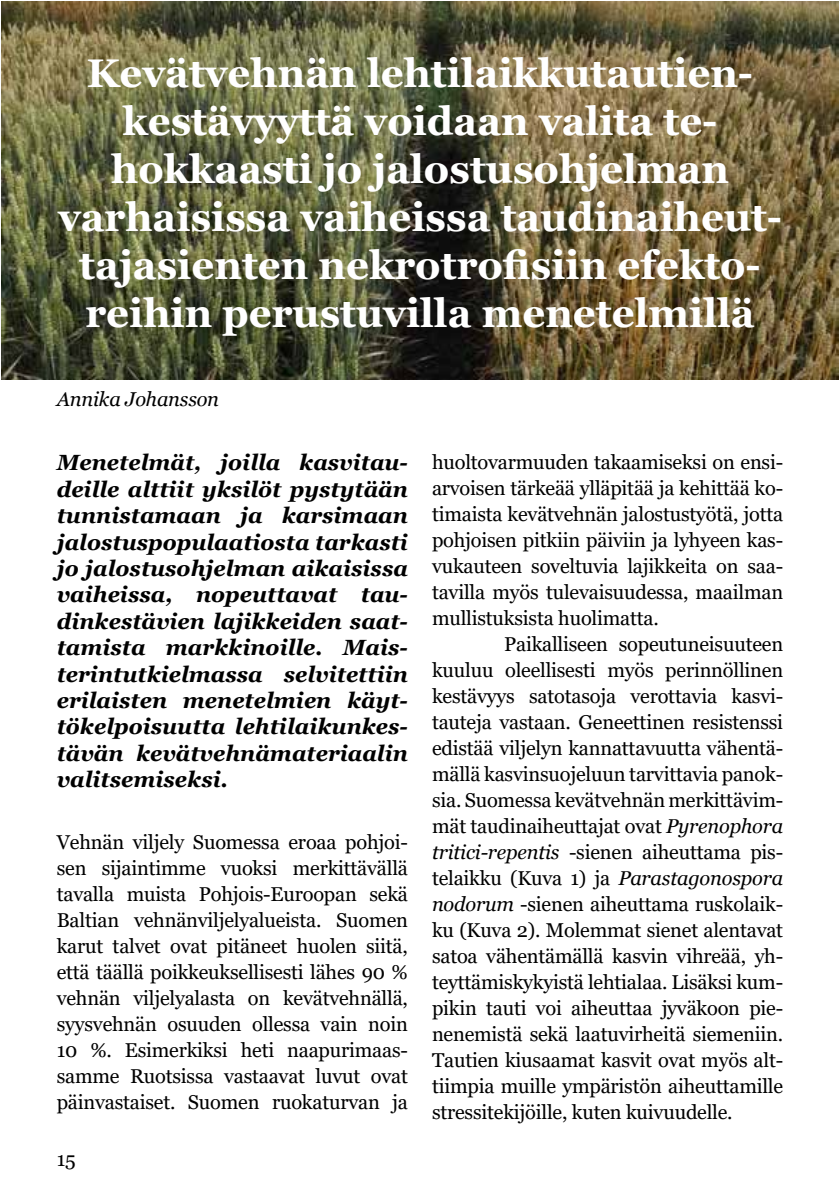
<style>
.page{position:relative;width:840px;height:1191px;background:#fff}
.page>*{position:absolute;margin:0;border:0;box-sizing:border-box;transform-origin:0 0}
.t1{font:700 40px/48px "Georgia";color:#fff;text-align:center}
.t2{font:italic 700 22px/26.4px "Georgia";color:#000;text-align:justify}
.t3{font:20px/26px "Georgia";letter-spacing:-.01em;color:#000;text-align:justify}
.t4{font:italic 20px "Georgia";letter-spacing:-.01em;color:#000}
.s1{font-style:italic}
</style>
<div class="page">
<img style="left:1px;top:1px;width:837px;height:379px">
<h1 class="t1" style="left:58px;top:49px;width:725px">Kevätvehnän lehtilaikkutautien&shy;kestävyyttä voidaan valita te&shy;hokkaasti jo jalostusohjelman varhaisissa vaiheissa taudinaiheut&shy;tajasienten nekrotrofisiin efekto&shy;reihin perustuvilla menetelmillä</h1>
<p class="t4" style="left:57px;top:387px;width:164px">Annika Johansson</p>
<p class="t2" style="left:57px;top:449px;width:352px">Menetelmät, joilla kasvitau&shy;deille alttiit yksilöt pystytään tunnistamaan ja karsimaan jalostuspopulaatiosta tarkasti jo jalostusohjelman aikaisissa vaiheissa, nopeuttavat tau&shy;dinkestävien lajikkeiden saat&shy;tamista markkinoille. Mais&shy;terintutkielmassa selvitettiin erilaisten menetelmien käyt&shy;tökelpoisuutta lehtilaikunkes&shy;tävän kevätvehnämateriaalin valitsemiseksi.</p>
<p class="t3" style="left:57px;top:829px;width:352px">Vehnän viljely Suomessa eroaa pohjoi&shy;sen sijaintimme vuoksi merkittävällä tavalla muista Pohjois-Euroopan sekä Baltian vehnänviljelyalueista. Suomen karut talvet ovat pitäneet huolen siitä, että täällä poikkeuksellisesti lähes 90 % vehnän viljelyalasta on kevätvehnällä, syysvehnän osuuden ollessa vain noin 10 %. Esimerkiksi heti naapurimaas&shy;samme Ruotsissa vastaavat luvut ovat päinvastaiset. Suomen ruokaturvan ja</p>
<p class="t3" style="left:57px;top:1147px;width:20px">15</p>
<p class="t3" style="left:432px;top:449px;width:352px">huoltovarmuuden takaamiseksi on ensi&shy;arvoisen tärkeää ylläpitää ja kehittää ko&shy;timaista kevätvehnän jalostustyötä, jotta pohjoisen pitkiin päiviin ja lyhyeen kas&shy;vukauteen soveltuvia lajikkeita on saa&shy;tavilla myös tulevaisuudessa, maailman mullistuksista huolimatta.</p>
<p class="t3" style="left:432px;top:631px;width:352px;text-indent:72px">Paikalliseen sopeutuneisuuteen kuuluu oleellisesti myös perinnöllinen kestävyys satotasoja verottavia kasvi&shy;tauteja vastaan. Geneettinen resistenssi edistää viljelyn kannattavuutta vähentä&shy;mällä kasvinsuojeluun tarvittavia panok&shy;sia. Suomessa kevätvehnän merkittävim&shy;mät taudinaiheuttajat ovat <span class="s1">Pyrenophora tritici-repentis</span> -sienen aiheuttama pis&shy;telaikku (Kuva 1) ja <span class="s1">Parastagonospora nodorum</span> -sienen aiheuttama ruskolaik&shy;ku (Kuva 2). Molemmat sienet alentavat satoa vähentämällä kasvin vihreää, yh&shy;teyttämiskykyistä lehtialaa. Lisäksi kum&shy;pikin tauti voi aiheuttaa jyväkoon pie&shy;nenemistä sekä laatuvirheitä siemeniin.<br>Tautien kiusaamat kasvit ovat myös alt&shy;tiimpia muille ympäristön aiheuttamille stressitekijöille, kuten kuivuudelle.</p>
</div>
